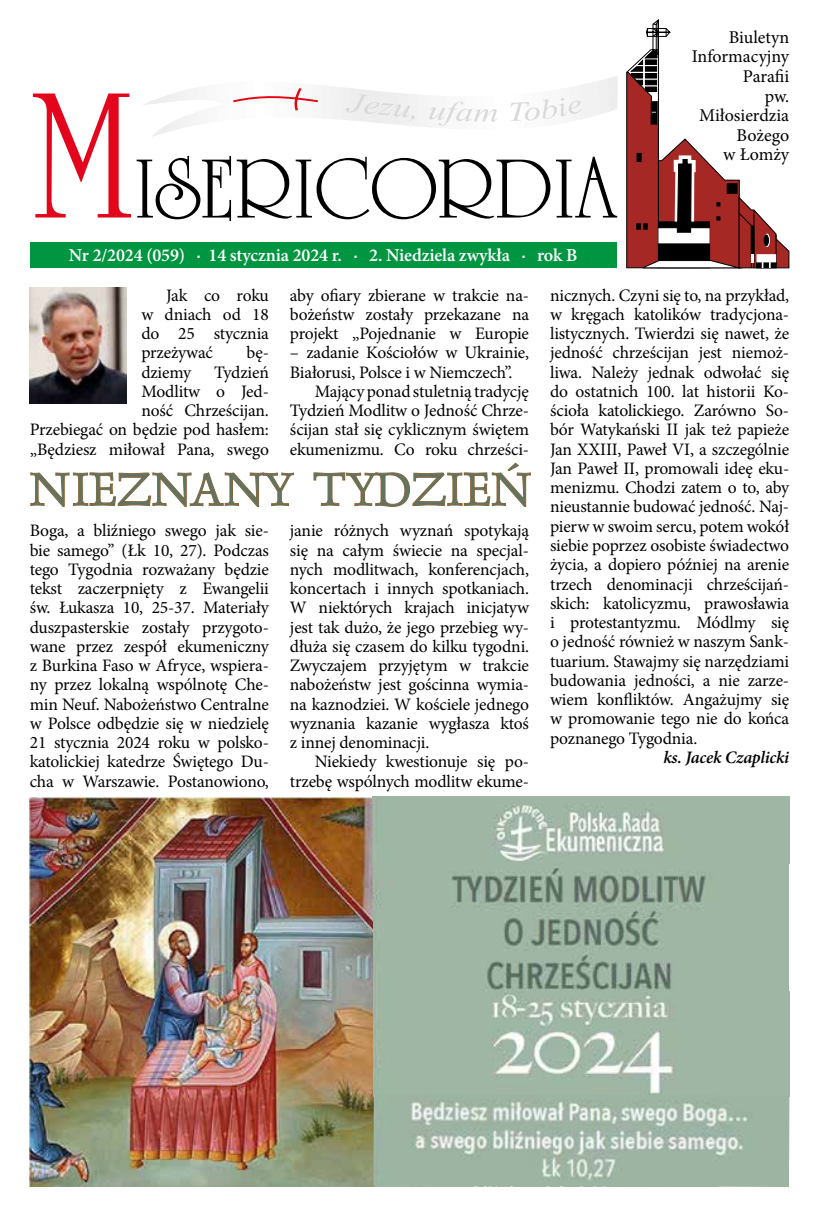
<style>
.page{position:relative;width:819px;height:1216px;background:#fff}
.page>*{position:absolute;margin:0;border:0;box-sizing:border-box;transform-origin:0 0}
.t1{font:89.95px "Unicorn";letter-spacing:.005em;color:#000}
.t2{font:50.75px "Delfin St O";color:#627360}
.t3{font:600 18.2px "Minion Pro";letter-spacing:-.01em;color:#fff}
.t4{font:18.03px/19.6px "Minion Pro";color:#000;text-align:right}
.t5{font:17.5px/19.2px "Minion Pro";letter-spacing:-.01em;color:#000;text-align:justify}
.t6{font:italic 600 17.5px "Minion Pro";letter-spacing:-.015em;color:#000}
.s1{font-size:192.67px;color:#e3051b}
</style>
<div class="page">
<div style="left:30px;top:243px;width:586px;height:25px;background:#009641"></div>
<svg style="left:626px;top:20px;width:163px;height:248px"></svg>
<svg style="left:144px;top:76px;width:473px;height:61px"></svg>
<img style="left:30px;top:288px;width:96px;height:115px">
<svg style="left:30px;top:472px;width:264px;height:35px"></svg>
<svg style="left:313px;top:462px;width:218px;height:45px"></svg>
<img style="left:30px;top:797px;width:343px;height:389px">
<img style="left:373px;top:796px;width:416px;height:195px">
<img style="left:373px;top:991px;width:416px;height:102px">
<img style="left:373px;top:1093px;width:416px;height:93px">
<h1 class="t1" style="left:30px;top:137px;width:589px"><span class="s1">M</span>ISERICORDIA</h1>
<p class="t4" style="left:691px;top:27px;width:99px">Biuletyn<br>Informacyjny<br>Parafii<br>pw.<br>Miłosierdzia<br>Bożego<br>w Łomży</p>
<p class="t3" style="left:69px;top:242px;width:510px">Nr 2/2024 (059) · 14 stycznia 2024 r. · 2. Niedziela zwykła · rok B</p>
<p class="t5" style="left:141px;top:285px;width:129px;text-indent:25px">Jak co roku w dniach od 18 do 25 stycznia przeżywać</p>
<p class="t5" style="left:550px;top:285px;width:241px">nicznych. Czyni się to, na przykład, w kręgach katolików tradycjona&shy;listycznych. Twierdzi się nawet, że jedność chrześcijan jest niemoż&shy;liwa. Należy jednak odwołać się do ostatnich 100. lat historii Ko&shy;ścioła katolickiego. Zarówno So&shy;bór Watykański II jak też papieże Jan XXIII, Paweł VI, a szczególnie Jan Paweł II, promowali ideę eku&shy;menizmu. Chodzi zatem o to, aby nieustannie budować jedność. Naj&shy;pierw w swoim sercu, potem wokół siebie poprzez osobiste świadectwo życia, a dopiero później na arenie trzech denominacji chrześcijań&shy;skich: katolicyzmu, prawosławia i protestantyzmu. Módlmy się o jedność również w naszym Sank&shy;tuarium. Stawajmy się narzędziami budowania jedności, a nie zarze&shy;wiem konfliktów. Angażujmy się w promowanie tego nie do końca poznanego Tygodnia.</p>
<p class="t6" style="left:663px;top:745px;width:127px">ks. Jacek Czaplicki</p>
<p class="t5" style="left:290px;top:285px;width:240px">aby ofiary zbierane w trakcie na&shy;bożeństw zostały przekazane na projekt „Pojednanie w Europie</p>
<p class="t5" style="left:290px;top:343px;width:240px">– zadanie Kościołów w Ukrainie,</p>
<p class="t5" style="left:290px;top:362px;width:224px">Białorusi, Polsce i w Niemczech”.</p>
<p class="t5" style="left:315px;top:382px;width:216px">Mający ponad stuletnią tradycję</p>
<p class="t5" style="left:290px;top:401px;width:240px">Tydzień Modlitw o Jedność Chrze-</p>
<p class="t5" style="left:290px;top:420px;width:240px">ścijan stał się cyklicznym świętem</p>
<p class="t5" style="left:290px;top:439px;width:241px">ekumenizmu. Co roku chrześci-</p>
<h2 class="t2" style="left:30px;top:457px;width:500px">NIEZNANY TYDZIEŃ</h2>
<p class="t5" style="left:246px;top:343px;width:24px">bę-</p>
<p class="t5" style="left:30px;top:362px;width:241px;text-align:right">Tydzień<br>Modlitw o Jed-<br>ność Chrześcijan.<br>Przebiegać on będzie pod hasłem: „Będziesz miłował Pana, swego</p>
<p class="t5" style="left:141px;top:362px;width:51px">dziemy</p>
<p class="t5" style="left:30px;top:521px;width:241px">Boga, a bliźniego swego jak sie&shy;bie samego” (Łk 10, 27). Podczas tego Tygodnia rozważany będzie tekst zaczerpnięty z Ewangelii św. Łukasza 10, 25-37. Materiały duszpasterskie zostały przygoto&shy;wane przez zespół ekumeniczny z Burkina Faso w Afryce, wspiera&shy;ny przez lokalną wspólnotę Che&shy;min Neuf. Nabożeństwo Centralne w Polsce odbędzie się w niedzielę 21 stycznia 2024 roku w polsko&shy;katolickiej katedrze Świętego Du&shy;cha w Warszawie. Postanowiono,</p>
<p class="t5" style="left:290px;top:521px;width:241px">janie różnych wyznań spotykają się na całym świecie na specjal&shy;nych modlitwach, konferencjach, koncertach i innych spotkaniach.<br>W niektórych krajach inicjatyw jest tak dużo, że jego przebieg wy&shy;dłuża się czasem do kilku tygodni.<br>Zwyczajem przyjętym w trakcie nabożeństw jest gościnna wymia&shy;na kaznodziei. W kościele jednego wyznania kazanie wygłasza ktoś z innej denominacji.</p>
<p class="t5" style="left:290px;top:752px;width:240px;text-align:right">Niekiedy kwestionuje się po&shy;trzebę wspólnych modlitw ekume-</p>
</div>
